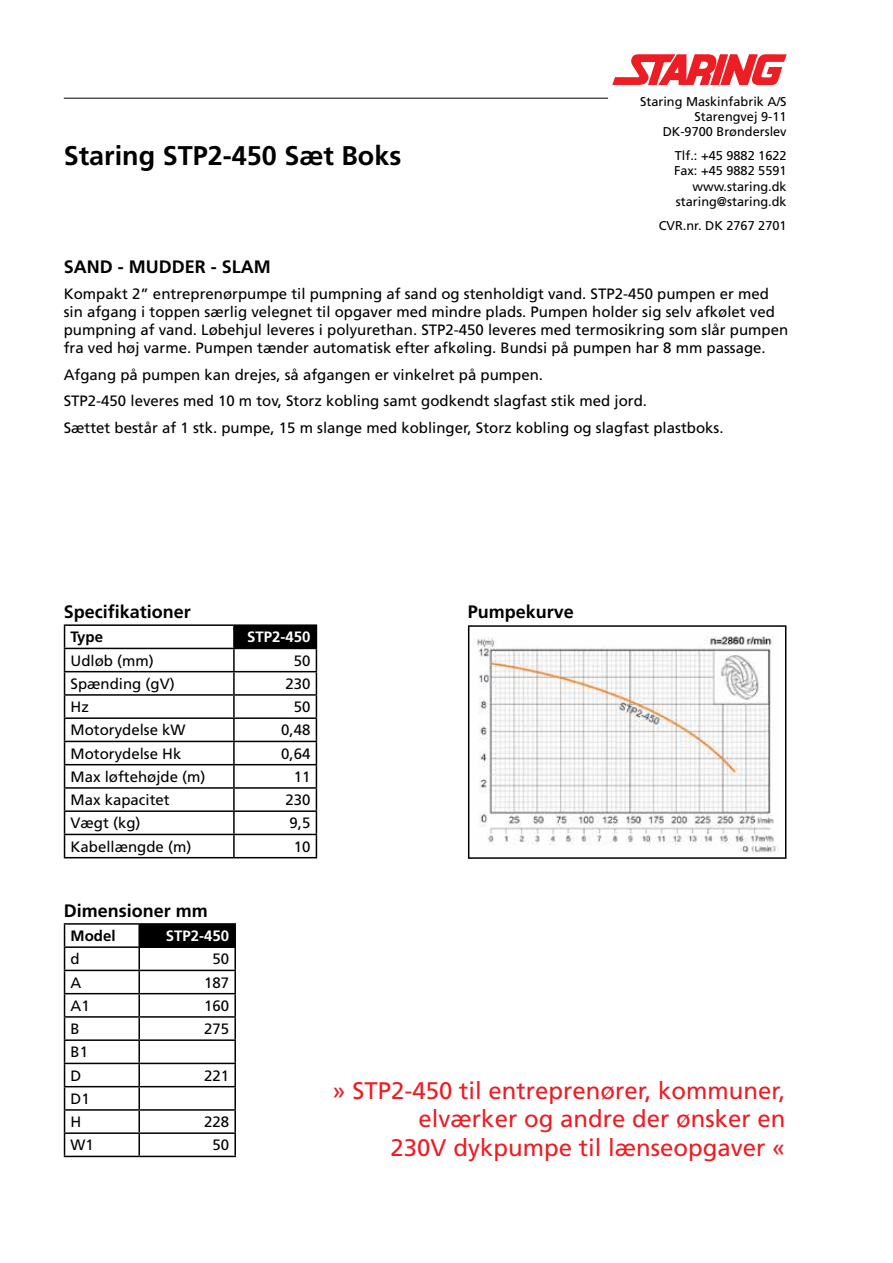
<style>
.page{position:relative;width:893px;height:1263px;background:#fff}
.page>*{position:absolute;margin:0;border:0;box-sizing:border-box;transform-origin:0 0}
.t1{font:700 27px "Frutiger";color:#000}
.t2{font:24px/28.8px "Frutiger";color:#ed1d24;text-align:right}
.t3{font:700 18px "Frutiger";color:#000}
.t4{font:15px/18px "Frutiger";color:#000}
.t5{font:700 15px "Frutiger";color:#fff}
.t6{font:700 15px "Frutiger";color:#000}
.t7{font:12.75px/15.3px "Frutiger";color:#000;text-align:right}
</style>
<div class="page">
<div style="left:468px;top:625px;width:318px;height:234px;border:2px solid #000"></div>
<div style="left:234px;top:625px;width:82px;height:23px;background:#000"></div>
<hr style="left:64px;top:624px;width:170px;height:2px;background:#000">
<hr style="left:234px;top:624px;width:83px;height:2px;background:#000">
<hr style="left:233px;top:626px;width:2px;height:22px;background:#000">
<hr style="left:64px;top:648px;width:170px;height:1px;background:#000">
<hr style="left:234px;top:648px;width:83px;height:1px;background:#000">
<hr style="left:233px;top:649px;width:2px;height:22px;background:#000">
<hr style="left:64px;top:671px;width:170px;height:1px;background:#000">
<hr style="left:234px;top:671px;width:83px;height:1px;background:#000">
<hr style="left:233px;top:672px;width:2px;height:22px;background:#000">
<hr style="left:64px;top:694px;width:170px;height:2px;background:#000">
<hr style="left:234px;top:694px;width:83px;height:2px;background:#000">
<hr style="left:233px;top:696px;width:2px;height:21px;background:#000">
<hr style="left:64px;top:717px;width:170px;height:2px;background:#000">
<hr style="left:234px;top:717px;width:83px;height:2px;background:#000">
<hr style="left:233px;top:719px;width:2px;height:22px;background:#000">
<hr style="left:64px;top:741px;width:170px;height:1px;background:#000">
<hr style="left:234px;top:741px;width:83px;height:1px;background:#000">
<hr style="left:233px;top:742px;width:2px;height:22px;background:#000">
<hr style="left:64px;top:764px;width:170px;height:1px;background:#000">
<hr style="left:234px;top:764px;width:83px;height:1px;background:#000">
<hr style="left:233px;top:765px;width:2px;height:22px;background:#000">
<hr style="left:64px;top:787px;width:170px;height:2px;background:#000">
<hr style="left:234px;top:787px;width:83px;height:2px;background:#000">
<hr style="left:233px;top:789px;width:2px;height:21px;background:#000">
<hr style="left:64px;top:810px;width:170px;height:2px;background:#000">
<hr style="left:234px;top:810px;width:83px;height:2px;background:#000">
<hr style="left:233px;top:812px;width:2px;height:22px;background:#000">
<hr style="left:64px;top:834px;width:170px;height:1px;background:#000">
<svg style="left:64px;top:626px;width:1px;height:231px"></svg>
<hr style="left:234px;top:834px;width:83px;height:1px;background:#000">
<hr style="left:233px;top:835px;width:2px;height:22px;background:#000">
<svg style="left:316px;top:626px;width:1px;height:231px"></svg>
<hr style="left:64px;top:857px;width:170px;height:1px;background:#000">
<hr style="left:234px;top:857px;width:83px;height:1px;background:#000">
<div style="left:139px;top:924px;width:96px;height:23px;background:#000"></div>
<hr style="left:64px;top:923px;width:75px;height:2px;background:#000">
<hr style="left:139px;top:923px;width:97px;height:2px;background:#000">
<hr style="left:138px;top:925px;width:2px;height:21px;background:#000">
<hr style="left:234px;top:925px;width:2px;height:21px;background:#000">
<hr style="left:64px;top:946px;width:75px;height:2px;background:#000">
<hr style="left:139px;top:946px;width:97px;height:2px;background:#000">
<hr style="left:138px;top:948px;width:2px;height:22px;background:#000">
<hr style="left:234px;top:948px;width:2px;height:22px;background:#000">
<hr style="left:64px;top:970px;width:75px;height:1px;background:#000">
<hr style="left:139px;top:970px;width:97px;height:1px;background:#000">
<hr style="left:138px;top:971px;width:2px;height:22px;background:#000">
<hr style="left:234px;top:971px;width:2px;height:22px;background:#000">
<hr style="left:64px;top:993px;width:75px;height:1px;background:#000">
<hr style="left:139px;top:993px;width:97px;height:1px;background:#000">
<hr style="left:138px;top:994px;width:2px;height:22px;background:#000">
<hr style="left:234px;top:994px;width:2px;height:22px;background:#000">
<hr style="left:64px;top:1016px;width:75px;height:2px;background:#000">
<hr style="left:139px;top:1016px;width:97px;height:2px;background:#000">
<hr style="left:138px;top:1018px;width:2px;height:21px;background:#000">
<hr style="left:234px;top:1018px;width:2px;height:21px;background:#000">
<hr style="left:64px;top:1039px;width:75px;height:2px;background:#000">
<hr style="left:139px;top:1039px;width:97px;height:2px;background:#000">
<hr style="left:138px;top:1041px;width:2px;height:22px;background:#000">
<hr style="left:234px;top:1041px;width:2px;height:22px;background:#000">
<hr style="left:64px;top:1063px;width:75px;height:1px;background:#000">
<hr style="left:139px;top:1063px;width:97px;height:1px;background:#000">
<hr style="left:138px;top:1064px;width:2px;height:22px;background:#000">
<hr style="left:234px;top:1064px;width:2px;height:22px;background:#000">
<hr style="left:64px;top:1086px;width:75px;height:1px;background:#000">
<hr style="left:139px;top:1086px;width:97px;height:1px;background:#000">
<hr style="left:138px;top:1087px;width:2px;height:22px;background:#000">
<hr style="left:234px;top:1087px;width:2px;height:22px;background:#000">
<hr style="left:64px;top:1109px;width:75px;height:2px;background:#000">
<hr style="left:139px;top:1109px;width:97px;height:2px;background:#000">
<hr style="left:138px;top:1111px;width:2px;height:21px;background:#000">
<hr style="left:234px;top:1111px;width:2px;height:21px;background:#000">
<hr style="left:64px;top:1132px;width:75px;height:2px;background:#000">
<svg style="left:64px;top:925px;width:1px;height:231px"></svg>
<hr style="left:139px;top:1132px;width:97px;height:2px;background:#000">
<hr style="left:138px;top:1134px;width:2px;height:22px;background:#000">
<hr style="left:234px;top:1134px;width:2px;height:22px;background:#000">
<hr style="left:64px;top:1156px;width:75px;height:1px;background:#000">
<hr style="left:139px;top:1156px;width:97px;height:1px;background:#000">
<hr style="left:64px;top:98px;width:544px;height:1px;background:#000">
<svg style="left:612px;top:54px;width:175px;height:31px"></svg>
<img style="left:472px;top:636px;width:307px;height:218px">
<h1 class="t1" style="left:64px;top:140px;width:339px">Staring STP2-450 Sæt Boks</h1>
<p class="t7" style="left:640px;top:94px;width:148px">Staring Maskinfabrik A/S<br>Starengvej 9-11<br>DK-9700 Brønderslev</p>
<p class="t7" style="left:674px;top:148px;width:114px">Tlf.: +45 9882 1622<br>Fax: +45 9882 5591 www.staring.dk staring@staring.dk</p>
<p class="t7" style="left:659px;top:218px;width:129px">CVR.nr. DK 2767 2701</p>
<p class="t3" style="left:64px;top:256px;width:208px">SAND - MUDDER - SLAM</p>
<p class="t4" style="left:64px;top:285px;width:726px">Kompakt 2” entreprenørpumpe til pumpning af sand og stenholdigt vand. STP2-450 pumpen er med sin afgang i toppen særlig velegnet til opgaver med mindre plads. Pumpen holder sig selv afkølet ved pumpning af vand. Løbehjul leveres i polyurethan. STP2-450 leveres med termosikring som slår pumpen fra ved høj varme. Pumpen tænder automatisk efter afkøling. Bundsi på pumpen har 8 mm passage.</p>
<p class="t4" style="left:64px;top:361px;width:661px;line-height:26.5px">Afgang på pumpen kan drejes, så afgangen er vinkelret på pumpen.<br>STP2-450 leveres med 10 m tov, Storz kobling samt godkendt slagfast stik med jord.<br>Sættet består af 1 stk. pumpe, 15 m slange med koblinger, Storz kobling og slagfast plastboks.</p>
<p class="t3" style="left:64px;top:602px;width:129px">Specifikationer</p>
<p class="t6" style="left:71px;top:628px;width:34px">Type</p>
<p class="t5" style="left:247px;top:628px;width:65px">STP2-450</p>
<p class="t4" style="left:71px;top:651px;width:85px">Udløb (mm)</p>
<p class="t4" style="left:294px;top:651px;width:18px">50</p>
<p class="t4" style="left:71px;top:675px;width:106px">Spænding (gV)</p>
<p class="t4" style="left:285px;top:675px;width:27px">230</p>
<p class="t4" style="left:71px;top:698px;width:20px">Hz</p>
<p class="t4" style="left:294px;top:698px;width:18px">50</p>
<p class="t4" style="left:71px;top:721px;width:117px">Motorydelse kW</p>
<p class="t4" style="left:281px;top:721px;width:31px">0,48</p>
<p class="t4" style="left:71px;top:744px;width:112px">Motorydelse Hk</p>
<p class="t4" style="left:281px;top:744px;width:31px">0,64</p>
<p class="t4" style="left:71px;top:768px;width:137px">Max løftehøjde (m)</p>
<p class="t4" style="left:294px;top:768px;width:18px">11</p>
<p class="t4" style="left:71px;top:791px;width:101px">Max kapacitet</p>
<p class="t4" style="left:285px;top:791px;width:27px">230</p>
<p class="t4" style="left:71px;top:814px;width:72px">Vægt (kg)</p>
<p class="t4" style="left:290px;top:814px;width:22px">9,5</p>
<p class="t4" style="left:71px;top:837px;width:122px">Kabellængde (m)</p>
<p class="t4" style="left:294px;top:837px;width:18px">10</p>
<p class="t3" style="left:64px;top:900px;width:146px">Dimensioner mm</p>
<p class="t6" style="left:71px;top:927px;width:46px">Model</p>
<p class="t5" style="left:166px;top:927px;width:65px">STP2-450</p>
<p class="t4" style="left:71px;top:950px;width:11px">d</p>
<p class="t4" style="left:213px;top:950px;width:18px">50</p>
<p class="t4" style="left:71px;top:973px;width:12px">A</p>
<p class="t4" style="left:204px;top:973px;width:27px">187</p>
<p class="t4" style="left:71px;top:997px;width:21px">A1</p>
<p class="t4" style="left:204px;top:997px;width:27px">160</p>
<p class="t4" style="left:71px;top:1020px;width:11px">B</p>
<p class="t4" style="left:204px;top:1020px;width:27px">275</p>
<p class="t4" style="left:71px;top:1041px;width:19px;line-height:23.2px">B1<br>D</p>
<p class="t4" style="left:204px;top:1066px;width:27px">221</p>
<p class="t4" style="left:71px;top:1087px;width:21px;line-height:23.2px">D1<br>H</p>
<p class="t4" style="left:204px;top:1113px;width:27px">228</p>
<p class="t4" style="left:71px;top:1136px;width:25px">W1</p>
<p class="t4" style="left:213px;top:1136px;width:18px">50</p>
<p class="t3" style="left:468px;top:602px;width:108px">Pumpekurve</p>
<h2 class="t2" style="left:332px;top:1076px;width:455px">» STP2-450 til entreprenører, kommuner, elværker og andre der ønsker en<br>230V dykpumpe til lænseopgaver «</h2>
</div>
